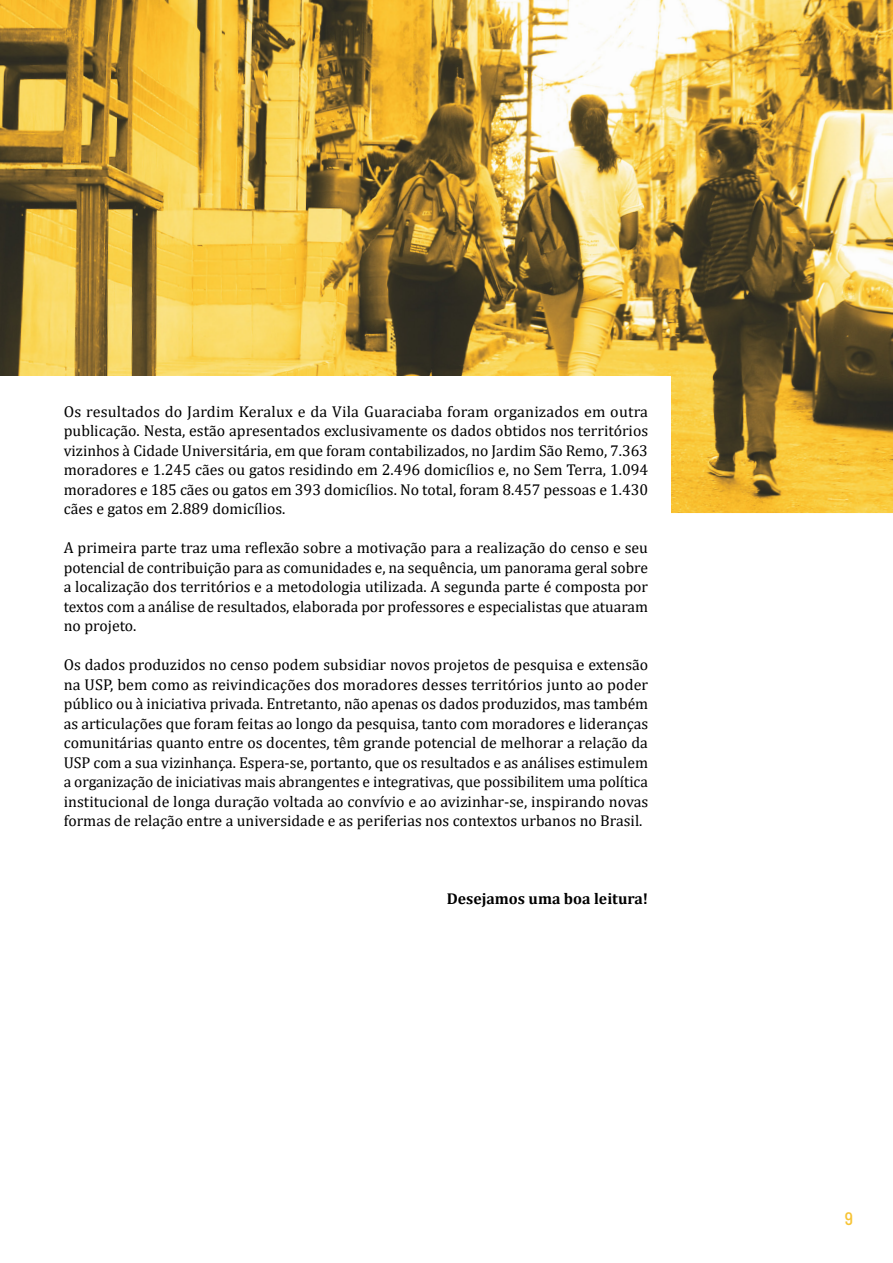
<style>
.page{position:relative;width:893px;height:1263px;background:#fff}
.page>*{position:absolute;margin:0;border:0;box-sizing:border-box;transform-origin:0 0}
.t1{font:500 semi-condensed 18px "Barlow";color:#f7c334}
.t2{font:15.75px/19.5px "Cambria";color:#000;text-align:justify}
.t3{font:700 15.75px "Cambria";color:#000}
</style>
<div class="page">
<img style="left:0;top:0;width:893px;height:513px">
<div style="left:0;top:376px;width:671px;height:781px;background:#fff"></div>
<p class="t2" style="left:64px;top:401px;width:586px">Os resultados do Jardim Keralux e da Vila Guaraciaba foram organizados em outra publicação. Nesta, estão apresentados exclusivamente os dados obtidos nos territórios vizinhos à Cidade Universitária, em que foram contabilizados, no Jardim São Remo, 7.363 moradores e 1.245 cães ou gatos residindo em 2.496 domicílios e, no Sem Terra, 1.094 moradores e 185 cães ou gatos em 393 domicílios. No total, foram 8.457 pessoas e 1.430 cães e gatos em 2.889 domicílios.</p>
<p class="t2" style="left:64px;top:538px;width:586px">A primeira parte traz uma reflexão sobre a motivação para a realização do censo e seu potencial de contribuição para as comunidades e, na sequência, um panorama geral sobre a localização dos territórios e a metodologia utilizada. A segunda parte é composta por textos com a análise de resultados, elaborada por professores e especialistas que atuaram no projeto.</p>
<p class="t2" style="left:64px;top:655px;width:586px">Os dados produzidos no censo podem subsidiar novos projetos de pesquisa e extensão na USP, bem como as reivindicações dos moradores desses territórios junto ao poder público ou à iniciativa privada. Entretanto, não apenas os dados produzidos, mas também as articulações que foram feitas ao longo da pesquisa, tanto com moradores e lideranças comunitárias quanto entre os docentes, têm grande potencial de melhorar a relação da USP com a sua vizinhança. Espera-se, portanto, que os resultados e as análises estimulem a organização de iniciativas mais abrangentes e integrativas, que possibilitem uma política institucional de longa duração voltada ao convívio e ao avizinhar-se, inspirando novas formas de relação entre a universidade e as periferias nos contextos urbanos no Brasil.</p>
<p class="t3" style="left:447px;top:888px;width:203px">Desejamos uma boa leitura!</p>
<p class="t1" style="left:845px;top:1205px;width:10px">9</p>
</div>
